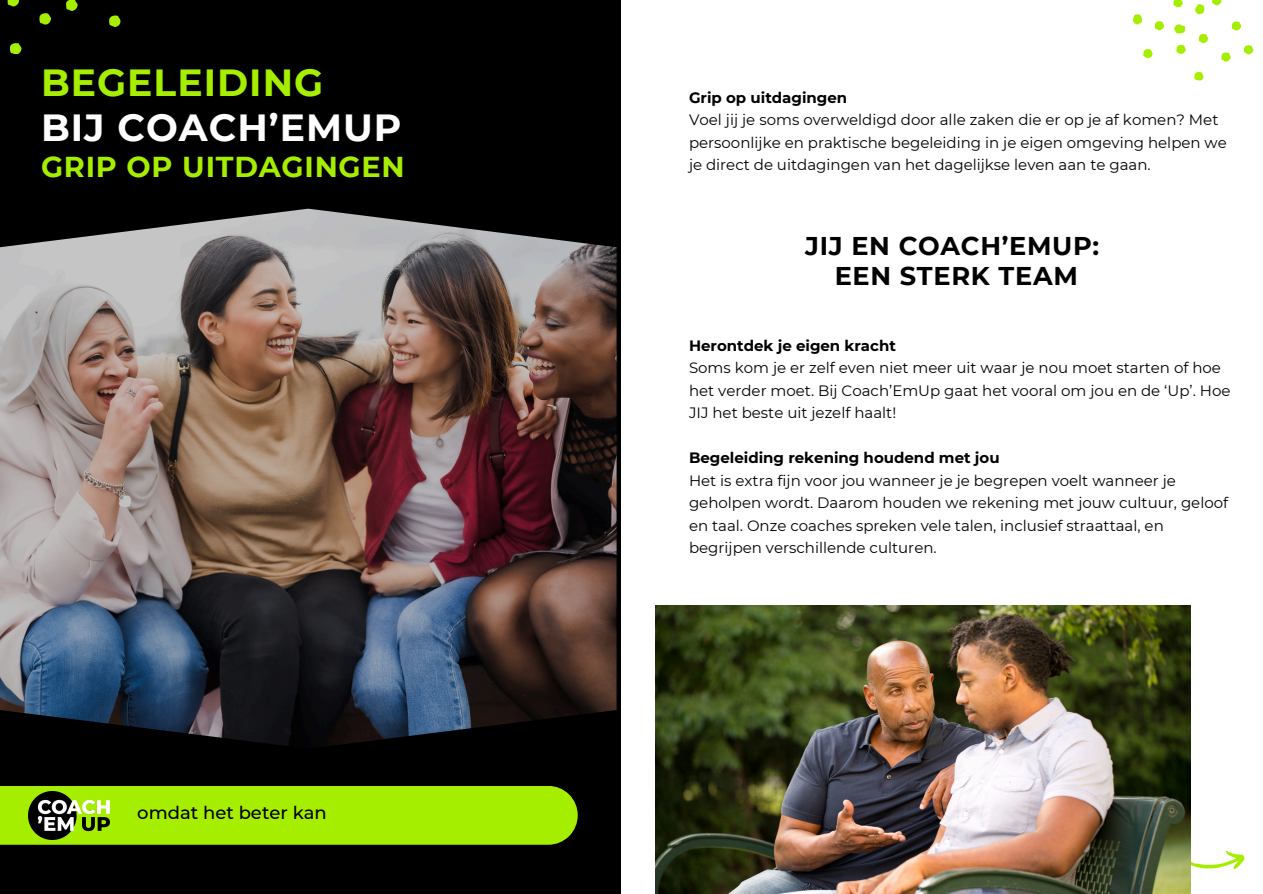
<style>
.page{position:relative;width:1263px;height:894px;background:#fff}
.page>*{position:absolute;margin:0;border:0;box-sizing:border-box;transform-origin:0 0}
.t1{font:700 37.65px/45px "Montserrat";letter-spacing:.025em;color:#fff}
.t2{font:700 28.65px "Montserrat";letter-spacing:.025em;color:#a6ee00}
.t3{font:700 25.65px/30px "Montserrat";letter-spacing:.025em;color:#000;text-align:center}
.t4{font:500 18px "Montserrat";color:#000}
.t5{font:15px/22.5px "Montserrat";color:#000}
.t6{font:700 15px "Montserrat";color:#000}
.s1{color:#a6ee00}
</style>
<div class="page">
<div style="left:0;top:0;width:621px;height:893px;background:#000"></div>
<div style="left:0;top:786px;width:578px;height:58px;background:#a6ee00"></div>
<img style="left:28px;top:790px;width:81px;height:49px">
<img style="left:0;top:209px;width:617px;height:537px">
<svg style="left:39px;top:13px;width:13px;height:12px"></svg>
<svg style="left:7px;top:0;width:12px;height:7px"></svg>
<svg style="left:66px;top:0;width:12px;height:11px"></svg>
<svg style="left:109px;top:15px;width:12px;height:12px"></svg>
<svg style="left:10px;top:43px;width:12px;height:12px"></svg>
<svg style="left:1133px;top:14px;width:9px;height:11px"></svg>
<svg style="left:1174px;top:24px;width:12px;height:10px"></svg>
<svg style="left:1195px;top:4px;width:10px;height:11px"></svg>
<svg style="left:1221px;top:52px;width:10px;height:10px"></svg>
<svg style="left:1198px;top:34px;width:10px;height:9px"></svg>
<svg style="left:1212px;top:0;width:10px;height:6px"></svg>
<svg style="left:1231px;top:21px;width:10px;height:10px"></svg>
<svg style="left:1176px;top:45px;width:10px;height:9px"></svg>
<svg style="left:1244px;top:45px;width:10px;height:10px"></svg>
<svg style="left:1143px;top:49px;width:10px;height:10px"></svg>
<svg style="left:1194px;top:72px;width:10px;height:9px"></svg>
<svg style="left:1154px;top:21px;width:10px;height:10px"></svg>
<svg style="left:1173px;top:0;width:10px;height:8px"></svg>
<svg style="left:1190px;top:844px;width:55px;height:27px"></svg>
<img style="left:656px;top:605px;width:534px;height:288px">
<p class="t1" style="left:41px;top:60px;width:362px"><span class="s1">BEGELEIDING<br></span>BIJ COACH’EMUP</p>
<h3 class="t2" style="left:41px;top:149px;width:365px">GRIP OP UITDAGINGEN</h3>
<p class="t4" style="left:137px;top:801px;width:191px">omdat het beter kan</p>
<p class="t6" style="left:689px;top:88px;width:160px">Grip op uitdagingen</p>
<p class="t5" style="left:689px;top:109px;width:539px">Voel jij je soms overweldigd door alle zaken die er op je af komen? Met persoonlijke en praktische begeleiding in je eigen omgeving helpen we je direct de uitdagingen van het dagelijkse leven aan te gaan.</p>
<p class="t3" style="left:805px;top:231px;width:296px">JIJ EN COACH’EMUP:<br>EEN STERK TEAM</p>
<p class="t6" style="left:689px;top:336px;width:208px">Herontdek je eigen kracht</p>
<p class="t5" style="left:689px;top:356px;width:543px">Soms kom je er zelf even niet meer uit waar je nou moet starten of hoe het verder moet. Bij Coach’EmUp gaat het vooral om jou en de ‘Up’. Hoe<br>JIJ het beste uit jezelf haalt!</p>
<p class="t6" style="left:689px;top:448px;width:312px">Begeleiding rekening houdend met jou</p>
<p class="t5" style="left:689px;top:469px;width:541px">Het is extra fijn voor jou wanneer je je begrepen voelt wanneer je geholpen wordt. Daarom houden we rekening met jouw cultuur, geloof en taal. Onze coaches spreken vele talen, inclusief straattaal, en begrijpen verschillende culturen.</p>
</div>
